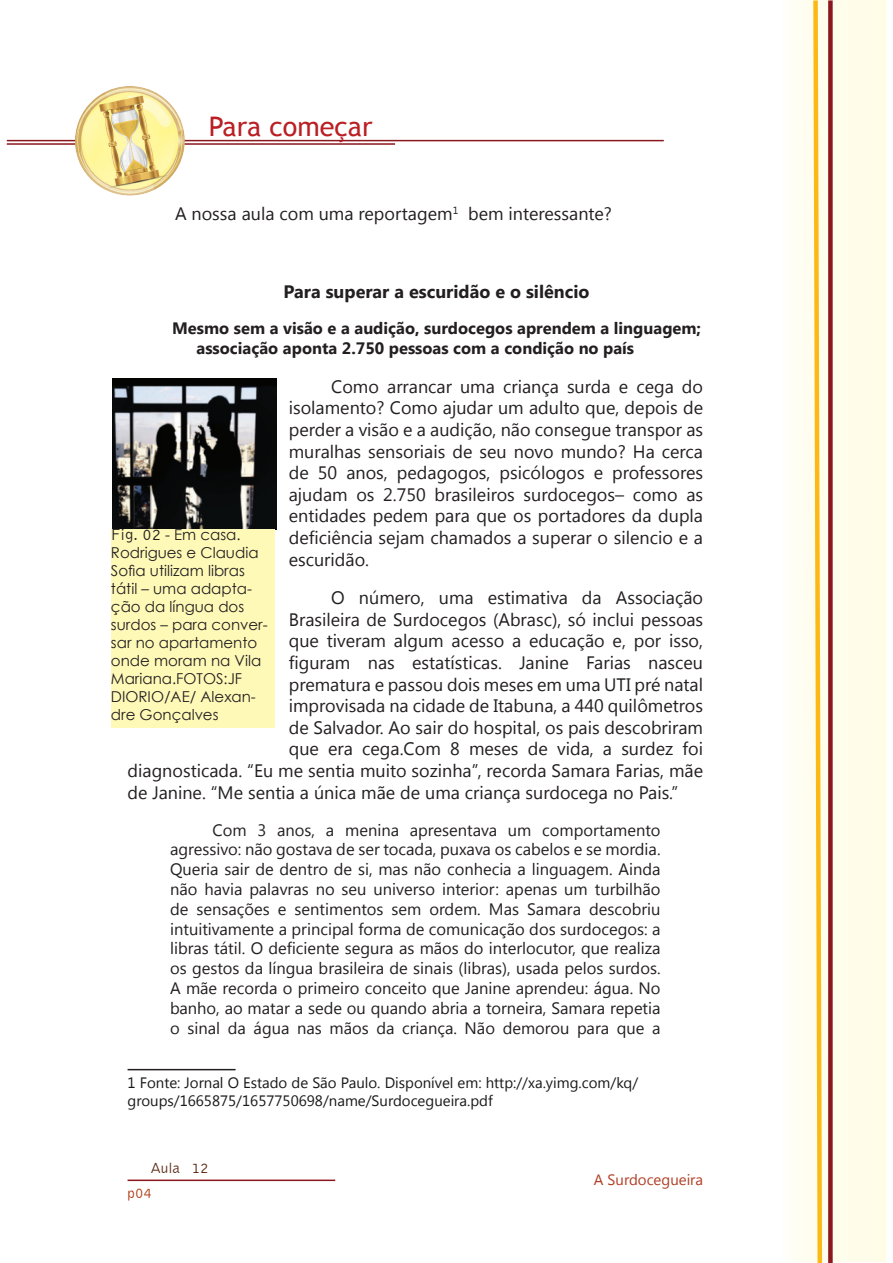
<style>
.page{position:relative;width:893px;height:1263px;background:#fff}
.page>*{position:absolute;margin:0;border:0;box-sizing:border-box;transform-origin:0 0}
.t1{font:27px "Trebuchet MS";color:#ba1f24}
.t2{font:18px/21.6px "Segoe UI";color:#231f20;text-align:justify}
.t3{font:700 18px "Segoe UI";color:#231f20}
.t4{font:16.5px/19.8px "Segoe UI";color:#231f20;text-align:justify}
.t5{font:700 16.5px/19.8px "Segoe UI";color:#231f20}
.t6{font:15px/18px "Century Gothic";color:#231f20}
.t7{font:15px/18px "Segoe UI";color:#191919}
.t8{font:15px "Segoe UI";color:#af3e24}
.t9{font:15px "Bell Gothic BT";color:#592811}
.t10{font:15px "Bell Gothic BT";color:#b13c17}
.s1{font-family:"Bell Gothic BT";font-size:16.5px}
</style>
<div class="page">
<hr style="left:128px;top:1179px;width:207px;height:2px;background:#8c171f">
<div style="left:794px;top:0;width:91px;height:1261px;background:#fffdea"></div>
<div style="left:828px;top:0;width:5px;height:1263px;background:#8b171f"></div>
<svg style="left:811px;top:0;width:13px;height:1263px;background:#fde5a1"></svg>
<hr style="left:7px;top:140px;width:657px;height:1px;background:#8b171f">
<hr style="left:7px;top:143px;width:388px;height:2px;background:#8b171f">
<img style="left:75px;top:86px;width:109px;height:110px">
<hr style="left:128px;top:1069px;width:108px;height:1px;background:#231f20">
<img style="left:112px;top:378px;width:164px;height:151px">
<div style="left:111px;top:529px;width:164px;height:199px;background:#fff9b8"></div>
<p class="t1" style="left:209px;top:110px;width:165px">Para começar</p>
<p class="t2" style="left:175px;top:202px;width:438px">A nossa aula com uma reportagem<sup>1</sup> bem interessante?</p>
<p class="t3" style="left:284px;top:278px;width:307px">Para superar a escuridão e o silêncio</p>
<p class="t5" style="left:196px;top:318px;width:506px;text-indent:-24px">Mesmo sem a visão e a audição, surdocegos aprendem a linguagem; associação aponta 2.750 pessoas com a condição no país</p>
<p class="t2" style="left:289px;top:375px;width:416px;text-indent:43px">Como arrancar uma criança surda e cega do isolamento? Como ajudar um adulto que, depois de perder a visão e a audição, não consegue transpor as muralhas sensoriais de seu novo mundo? Ha cerca de 50 anos, pedagogos, psicólogos e professores ajudam os 2.750 brasileiros surdocegos– como as entidades pedem para que os portadores da dupla deficiência sejam chamados a superar o silencio e a escuridão.</p>
<p class="t2" style="left:331px;top:586px;width:373px">O número, uma estimativa da Associação</p>
<p class="t2" style="left:289px;top:608px;width:416px">Brasileira de Surdocegos (Abrasc), só inclui pessoas</p>
<p class="t2" style="left:289px;top:629px;width:416px">que tiveram algum acesso a educação e, por isso,</p>
<p class="t2" style="left:289px;top:651px;width:416px">figuram nas estatísticas. Janine Farias nasceu</p>
<p class="t2" style="left:289px;top:673px;width:416px">prematura e passou dois meses em uma UTI pré natal</p>
<p class="t2" style="left:289px;top:694px;width:416px">improvisada na cidade de Itabuna, a 440 quilômetros</p>
<p class="t2" style="left:289px;top:716px;width:416px">de Salvador. Ao sair do hospital, os pais descobriram</p>
<p class="t2" style="left:289px;top:737px;width:416px">que era cega.Com 8 meses de vida, a surdez foi</p>
<p class="t2" style="left:128px;top:759px;width:577px">diagnosticada. “Eu me sentia muito sozinha”, recorda Samara Farias, mãe</p>
<p class="t2" style="left:128px;top:781px;width:552px">de Janine. “Me sentia a única mãe de uma criança surdocega no Pais.”</p>
<p class="t4" style="left:170px;top:819px;width:492px;text-indent:43px">Com 3 anos, a menina apresentava um comportamento agressivo: não gostava de ser tocada, puxava os cabelos e se mordia.<br>Queria sair de dentro de si, mas não conhecia a linguagem. Ainda não havia palavras no seu universo interior: apenas um turbilhão de sensações e sentimentos sem ordem. Mas Samara descobriu intuitivamente a principal forma de comunicação dos surdocegos: a libras tátil. O deficiente segura as mãos do interlocutor, que realiza os gestos da língua brasileira de sinais (libras), usada pelos surdos.<br>A mãe recorda o primeiro conceito que Janine aprendeu: água. No banho, ao matar a sede ou quando abria a torneira, Samara repetia o sinal da água nas mãos da criança. Não demorou para que a</p>
<p class="t7" style="left:128px;top:1073px;width:512px">1 Fonte: Jornal O Estado de São Paulo. Disponível em: http://xa.yimg.com/kq/ groups/1665875/1657750698/name/Surdocegueira.pdf</p>
<p class="t6" style="left:111px;top:526px;width:158px"><span class="s1">Fig. 02</span> - Em casa.<br>Rodrigues e Claudia<br>Sofia utilizam libras tátil – uma adapta&shy;ção da língua dos surdos – para conver&shy;sar no apartamento onde moram na Vila<br>Mariana.FOTOS:JF<br>DIORIO/AE/ Alexan&shy;dre Gonçalves</p>
<p class="t9" style="left:151px;top:1159px;width:59px">Aula 12</p>
<p class="t10" style="left:128px;top:1183px;width:26px">p04</p>
<p class="t8" style="left:594px;top:1169px;width:111px">A Surdocegueira</p>
</div>
